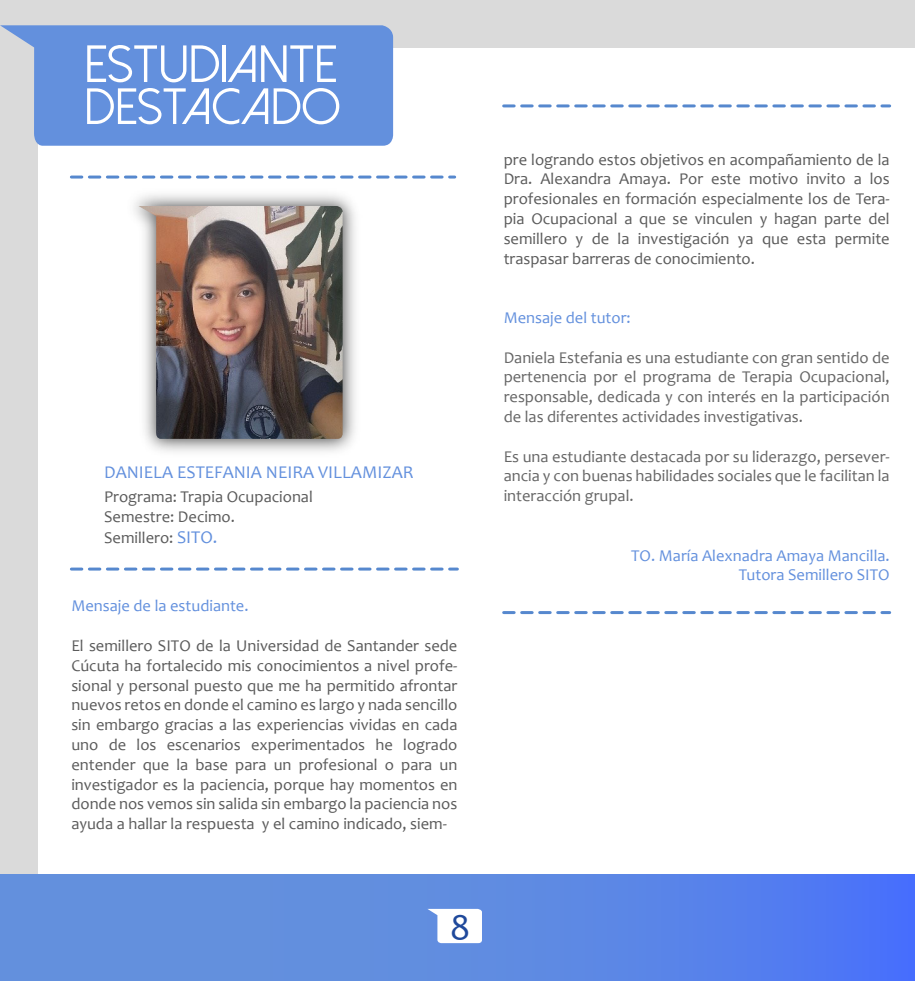
<style>
.page{position:relative;width:915px;height:981px;background:#fff}
.page>*{position:absolute;margin:0;border:0;box-sizing:border-box;transform-origin:0 0}
.t1{font:52.2px "Dolce Vita";letter-spacing:.02em;color:#fff}
.t2{font:50.85px "Dolce Vita";letter-spacing:.02em;color:#fff}
.t3{font:37.5px "Candara";color:#1f499b}
.t4{font:18px "Candara";color:#6390dd}
.t5{font:16.5px/19.8px "Candara";color:#5b5b5b;text-align:justify}
.t6{font:16.5px/19.8px "Candara";color:#666;text-align:justify}
.t7{font:16.5px/19.8px "Candara";color:#6390dd;text-align:right}
.s1{font-size:18px;color:#6390dd}
</style>
<div class="page">
<div style="left:0;top:0;width:914px;height:981px;background:#dadada"></div>
<div style="left:39px;top:49px;width:875px;height:932px;background:#fff"></div>
<div style="left:0;top:874px;width:914px;height:107px;background:linear-gradient(to right,#6997d6,#5079f2)"></div>
<svg style="left:0;top:25px;width:393px;height:98px;background:#6d96dc"></svg>
<img style="left:34px;top:123px;width:408px;height:423px">
<img style="left:138px;top:206px;width:204px;height:233px">
<svg style="left:427px;top:909px;width:55px;height:34px"></svg>
<svg style="left:71px;top:568px;width:386px;height:3px"></svg>
<svg style="left:503px;top:611px;width:386px;height:3px"></svg>
<svg style="left:503px;top:104px;width:386px;height:3px"></svg>
<svg style="left:71px;top:176px;width:383px;height:3px"></svg>
<h1 class="t1" style="left:85px;top:38px;width:253px">ESTUDIANTE</h1>
<h2 class="t2" style="left:85px;top:81px;width:256px">DESTACADO</h2>
<p class="t4" style="left:104px;top:461px;width:311px">DANIELA ESTEFANIA NEIRA VILLAMIZAR</p>
<p class="t5" style="left:104px;top:487px;width:210px">Programa: Trapia Ocupacional<br>Semestre: Decimo.</p>
<p class="t5" style="left:104px;top:528px;width:115px">Semillero: <span class="s1">SITO.</span></p>
<p class="t7" style="left:71px;top:596px;width:179px">Mensaje de la estudiante.</p>
<p class="t5" style="left:71px;top:636px;width:387px">El semillero SITO de la Universidad de Santander sede Cúcuta ha fortalecido mis conocimientos a nivel profe&shy;sional y personal puesto que me ha permitido afrontar nuevos retos en donde el camino es largo y nada sencillo sin embargo gracias a las experiencias vividas en cada uno de los escenarios experimentados he logrado entender que la base para un profesional o para un investigador es la paciencia, porque hay momentos en donde nos vemos sin salida sin embargo la paciencia nos ayuda a hallar la respuesta y el camino indicado, siem-</p>
<h3 class="t3" style="left:449px;top:904px;width:22px">8</h3>
<p class="t5" style="left:503px;top:149px;width:387px">pre logrando estos objetivos en acompañamiento de la Dra. Alexandra Amaya. Por este motivo invito a los profesionales en formación especialmente los de Tera&shy;pia Ocupacional a que se vinculen y hagan parte del semillero y de la investigación ya que esta permite traspasar barreras de conocimiento.</p>
<p class="t7" style="left:503px;top:308px;width:128px">Mensaje del tutor:</p>
<p class="t6" style="left:503px;top:347px;width:387px">Daniela Estefania es una estudiante con gran sentido de pertenencia por el programa de Terapia Ocupacional, responsable, dedicada y con interés en la participación de las diferentes actividades investigativas.</p>
<p class="t6" style="left:503px;top:446px;width:387px">Es una estudiante destacada por su liderazgo, persever&shy;ancia y con buenas habilidades sociales que le facilitan la interacción grupal.</p>
<p class="t7" style="left:631px;top:545px;width:260px">TO. María Alexnadra Amaya Mancilla.<br>Tutora Semillero SITO</p>
</div>
